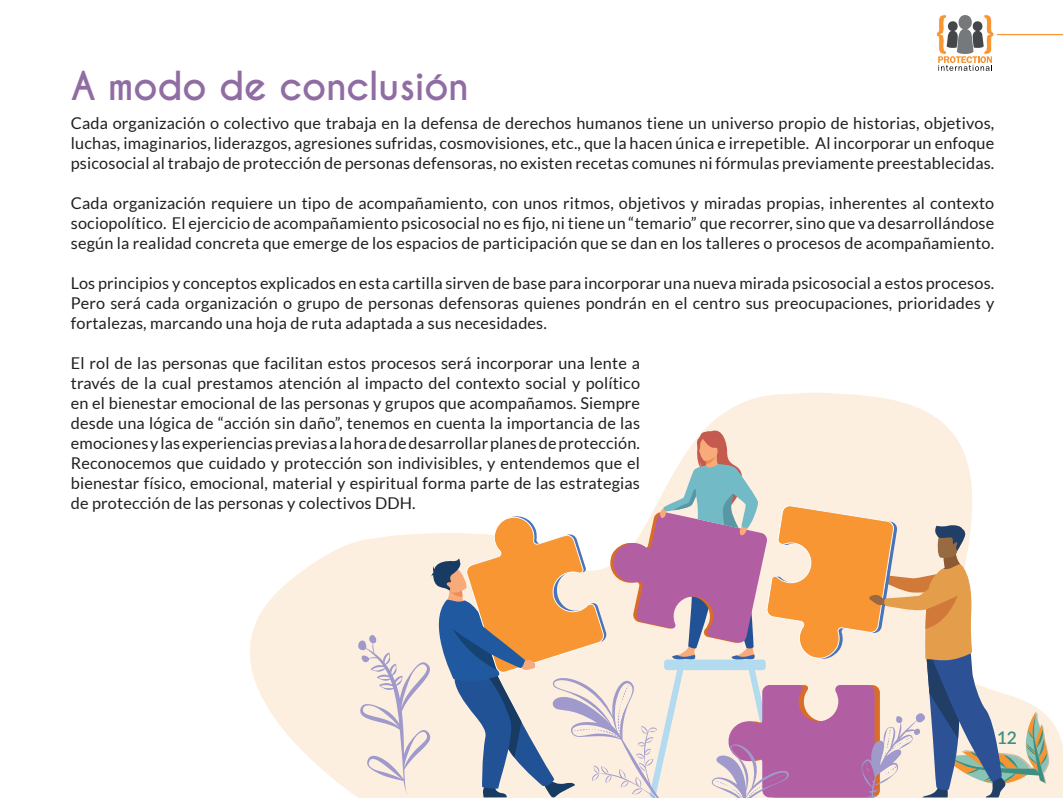
<style>
.page{position:relative;width:1063px;height:798px;background:#fff}
.page>*{position:absolute;margin:0;border:0;box-sizing:border-box;transform-origin:0 0}
.t1{font:700 37.5px "Caviar Dreams";letter-spacing:-.01em;color:#845c99}
.t2{font:600 17.5px "Lato";color:#1a8f91}
.t3{font:16.25px/20px "Lato";letter-spacing:.01em;color:#231f20;text-align:justify}
</style>
<div class="page">
<svg style="left:937px;top:14px;width:57px;height:57px"></svg>
<hr style="left:997px;top:34px;width:66px;height:1px;background:#f79632">
<svg style="left:250px;top:392px;width:813px;height:405px"></svg>
<svg style="left:357px;top:425px;width:692px;height:372px"></svg>
<h1 class="t1" style="left:71px;top:63px;width:400px">A modo de conclusión</h1>
<p class="t3" style="left:71px;top:113px;width:925px">Cada organización o colectivo que trabaja en la defensa de derechos humanos tiene un universo propio de historias, objetivos, luchas, imaginarios, liderazgos, agresiones sufridas, cosmovisiones, etc., que la hacen única e irrepetible. Al incorporar un enfoque psicosocial al trabajo de protección de personas defensoras, no existen recetas comunes ni fórmulas previamente preestablecidas.</p>
<p class="t3" style="left:71px;top:193px;width:925px">Cada organización requiere un tipo de acompañamiento, con unos ritmos, objetivos y miradas propias, inherentes al contexto sociopolítico. El ejercicio de acompañamiento psicosocial no es fijo, ni tiene un “temario” que recorrer, sino que va desarrollándose según la realidad concreta que emerge de los espacios de participación que se dan en los talleres o procesos de acompañamiento.</p>
<p class="t3" style="left:71px;top:273px;width:925px">Los principios y conceptos explicados en esta cartilla sirven de base para incorporar una nueva mirada psicosocial a estos procesos.<br>Pero será cada organización o grupo de personas defensoras quienes pondrán en el centro sus preocupaciones, prioridades y fortalezas, marcando una hoja de ruta adaptada a sus necesidades.</p>
<p class="t3" style="left:71px;top:353px;width:571px">El rol de las personas que facilitan estos procesos será incorporar una lente a través de la cual prestamos atención al impacto del contexto social y político en el bienestar emocional de las personas y grupos que acompañamos. Siempre desde una lógica de “acción sin daño”, tenemos en cuenta la importancia de las emociones y las experiencias previas a la hora de desarrollar planes de protección.<br>Reconocemos que cuidado y protección son indivisibles, y entendemos que el bienestar físico, emocional, material y espiritual forma parte de las estrategias de protección de las personas y colectivos DDH.</p>
<p class="t2" style="left:997px;top:724px;width:21px">12</p>
</div>
